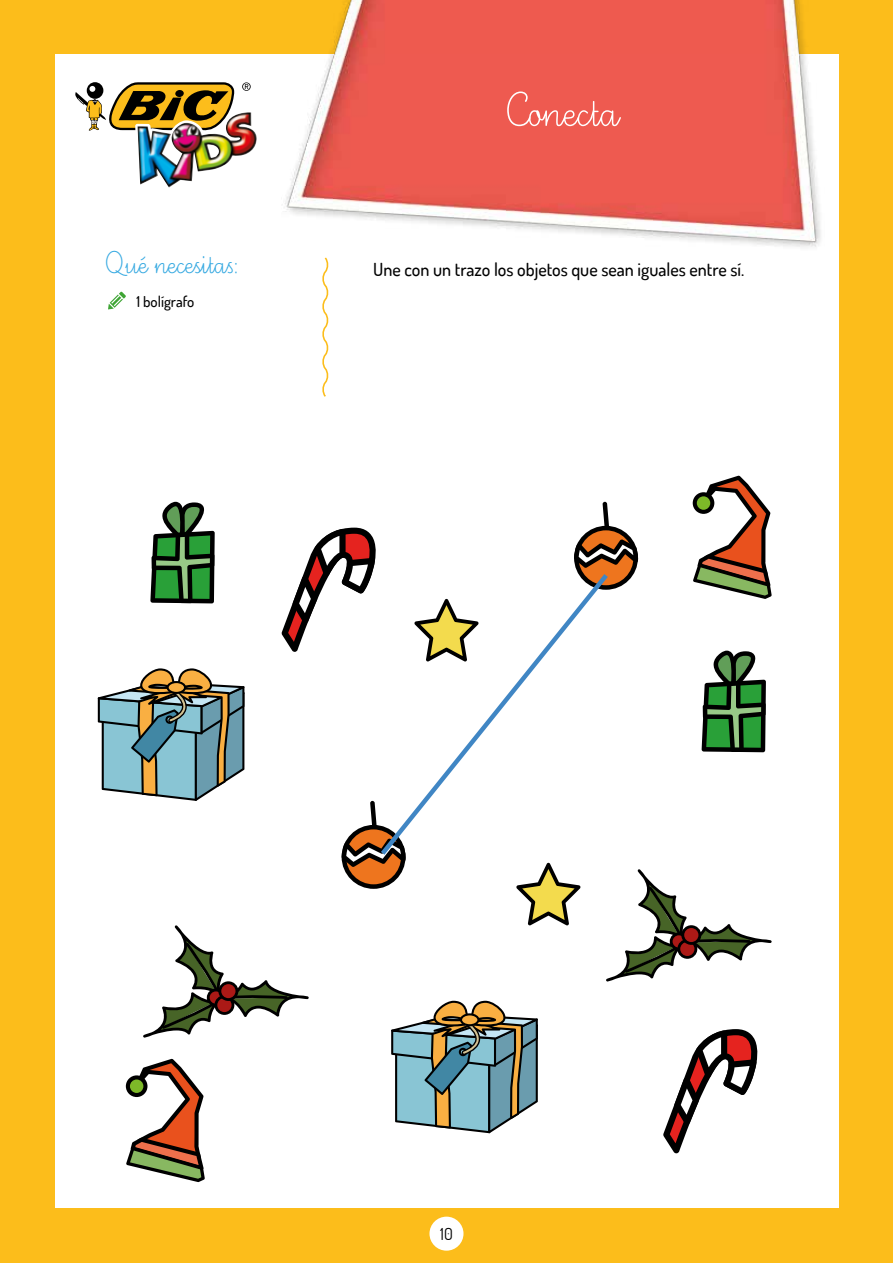
<style>
.page{position:relative;width:893px;height:1263px;background:#fcbd1b}
.page>*{position:absolute;margin:0;border:0;box-sizing:border-box;transform-origin:0 0}
.t1{font:60px "Ecriture A Romain Orne";color:#fff}
.t2{font:39px "Ecriture A Romain Orne";color:#36a9e1}
.t3{font:500 18px "Dosis";color:#000}
.t4{font:16.5px "Dosis";color:#000}
.t5{font:500 15px "Dosis";color:#000}
</style>
<div class="page">
<div style="left:55px;top:55px;width:783px;height:1153px;background:#fff"></div>
<div style="left:429px;top:1216px;width:34px;height:35px;background:#fff;border-radius:50%"></div>
<img style="left:282px;top:0;width:543px;height:247px">
<svg style="left:75px;top:82px;width:176px;height:53px"></svg>
<img style="left:138px;top:112px;width:119px;height:76px">
<svg style="left:322px;top:257px;width:7px;height:140px"></svg>
<svg style="left:108px;top:292px;width:18px;height:17px"></svg>
<svg style="left:342px;top:801px;width:64px;height:88px"></svg>
<svg style="left:574px;top:502px;width:65px;height:87px"></svg>
<svg style="left:150px;top:501px;width:65px;height:102px"></svg>
<svg style="left:702px;top:650px;width:64px;height:102px"></svg>
<svg style="left:143px;top:925px;width:166px;height:112px"></svg>
<svg style="left:606px;top:869px;width:166px;height:112px"></svg>
<svg style="left:98px;top:668px;width:146px;height:133px"></svg>
<svg style="left:391px;top:1001px;width:147px;height:132px"></svg>
<svg style="left:516px;top:863px;width:65px;height:62px"></svg>
<svg style="left:376px;top:569px;width:236px;height:291px"></svg>
<svg style="left:663px;top:1029px;width:95px;height:124px"></svg>
<svg style="left:281px;top:528px;width:106px;height:124px"></svg>
<svg style="left:126px;top:1059px;width:79px;height:123px"></svg>
<svg style="left:693px;top:476px;width:79px;height:123px"></svg>
<h1 class="t1" style="left:504px;top:81px;width:115px">Conecta</h1>
<h2 class="t2" style="left:105px;top:244px;width:136px">Qué necesitas:</h2>
<p class="t3" style="left:373px;top:258px;width:373px">Une con un trazo los objetos que sean iguales entre sí.</p>
<p class="t5" style="left:136px;top:292px;width:59px">1 bolígrafo</p>
<p class="t4" style="left:440px;top:1223px;width:14px">10</p>
</div>
